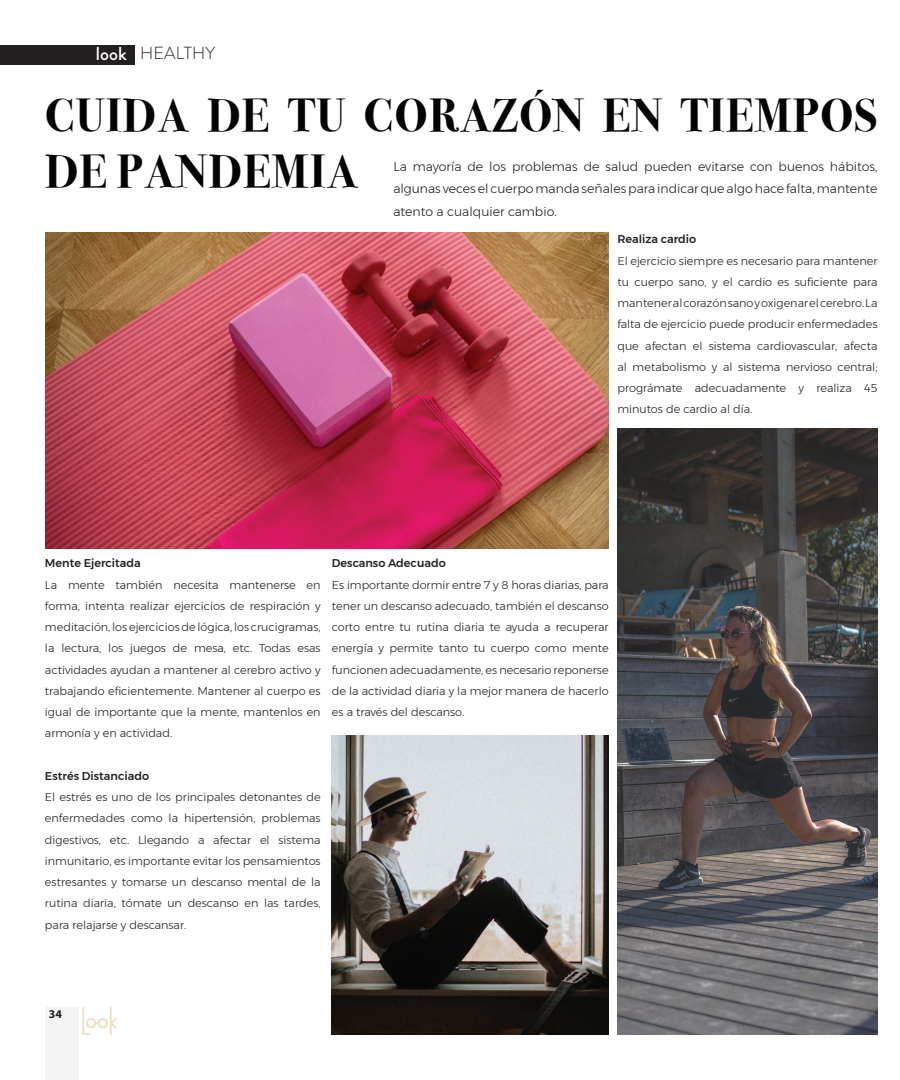
<style>
.page{position:relative;width:900px;height:1080px;background:#fff}
.page>*{position:absolute;margin:0;border:0;box-sizing:border-box;transform-origin:0 0}
.t1{font:700 46.25px/55.5px "Bodoni Svty Two ITCTT";letter-spacing:.03em;color:#040503}
.t2{font:300 17.5px "Brandon Grotesque";letter-spacing:.01em;color:#231f20}
.t3{font:300 12.5px/22.5px "Montserrat";color:#231f20;text-align:justify}
.t4{font:700 11.75px "Myriad Pro";color:#231f20}
.t5{font:300 11.25px/21.2px "Montserrat";color:#231f20;text-align:justify}
.t6{font:500 11.25px "Montserrat";color:#231f20}
.s1{font-weight:500;font-size:18.75px;color:#fff}
</style>
<div class="page">
<div style="left:0;top:45px;width:135px;height:19px;background:#231f20"></div>
<div style="left:45px;top:1008px;width:34px;height:72px;background:#f3f4f3"></div>
<svg style="left:82px;top:1007px;width:35px;height:28px"></svg>
<img style="left:45px;top:232px;width:563px;height:317px">
<img style="left:617px;top:429px;width:261px;height:606px">
<img style="left:332px;top:735px;width:277px;height:300px">
<h2 class="t2" style="left:96px;top:41px;width:121px"><span class="s1">look</span> HEALTHY</h2>
<h1 class="t1" style="left:45px;top:84px;width:834px">CUIDA DE TU CORAZÓN EN TIEMPOS<br>DE PANDEMIA</h1>
<p class="t3" style="left:393px;top:155px;width:486px">La mayoría de los problemas de salud pueden evitarse con buenos hábitos, algunas veces el cuerpo manda señales para indicar que algo hace falta, mantente atento a cualquier cambio.</p>
<p class="t6" style="left:617px;top:231px;width:80px">Realiza cardio</p>
<p class="t5" style="left:617px;top:250px;width:262px">El ejercicio siempre es necesario para mantener tu cuerpo sano, y el cardio es suficiente para mantener al corazón sano y oxigenar el cerebro. La falta de ejercicio puede producir enfermedades que afectan el sistema cardiovascular, afecta al metabolismo y al sistema nervioso central; prográmate adecuadamente y realiza 45 minutos de cardio al día.</p>
<p class="t6" style="left:45px;top:554px;width:97px">Mente Ejercitada</p>
<p class="t5" style="left:45px;top:574px;width:277px">La mente también necesita mantenerse en forma, intenta realizar ejercicios de respiración y meditación, los ejercicios de lógica, los crucigramas, la lectura, los juegos de mesa, etc. Todas esas actividades ayudan a mantener al cerebro activo y trabajando eficientemente. Mantener al cuerpo es igual de importante que la mente, mantenlos en armonía y en actividad.</p>
<p class="t6" style="left:45px;top:767px;width:106px">Estrés Distanciado</p>
<p class="t5" style="left:45px;top:786px;width:277px">El estrés es uno de los principales detonantes de enfermedades como la hipertensión, problemas digestivos, etc. Llegando a afectar el sistema inmunitario, es importante evitar los pensamientos estresantes y tomarse un descanso mental de la rutina diaria, tómate un descanso en las tardes, para relajarse y descansar.</p>
<p class="t6" style="left:332px;top:554px;width:115px">Descanso Adecuado</p>
<p class="t5" style="left:332px;top:574px;width:278px">Es importante dormir entre 7 y 8 horas diarias, para tener un descanso adecuado, también el descanso corto entre tu rutina diaria te ayuda a recuperar energía y permite tanto tu cuerpo como mente funcionen adecuadamente, es necesario reponerse de la actividad diaria y la mejor manera de hacerlo es a través del descanso.</p>
<p class="t4" style="left:49px;top:1007px;width:15px">34</p>
</div>
